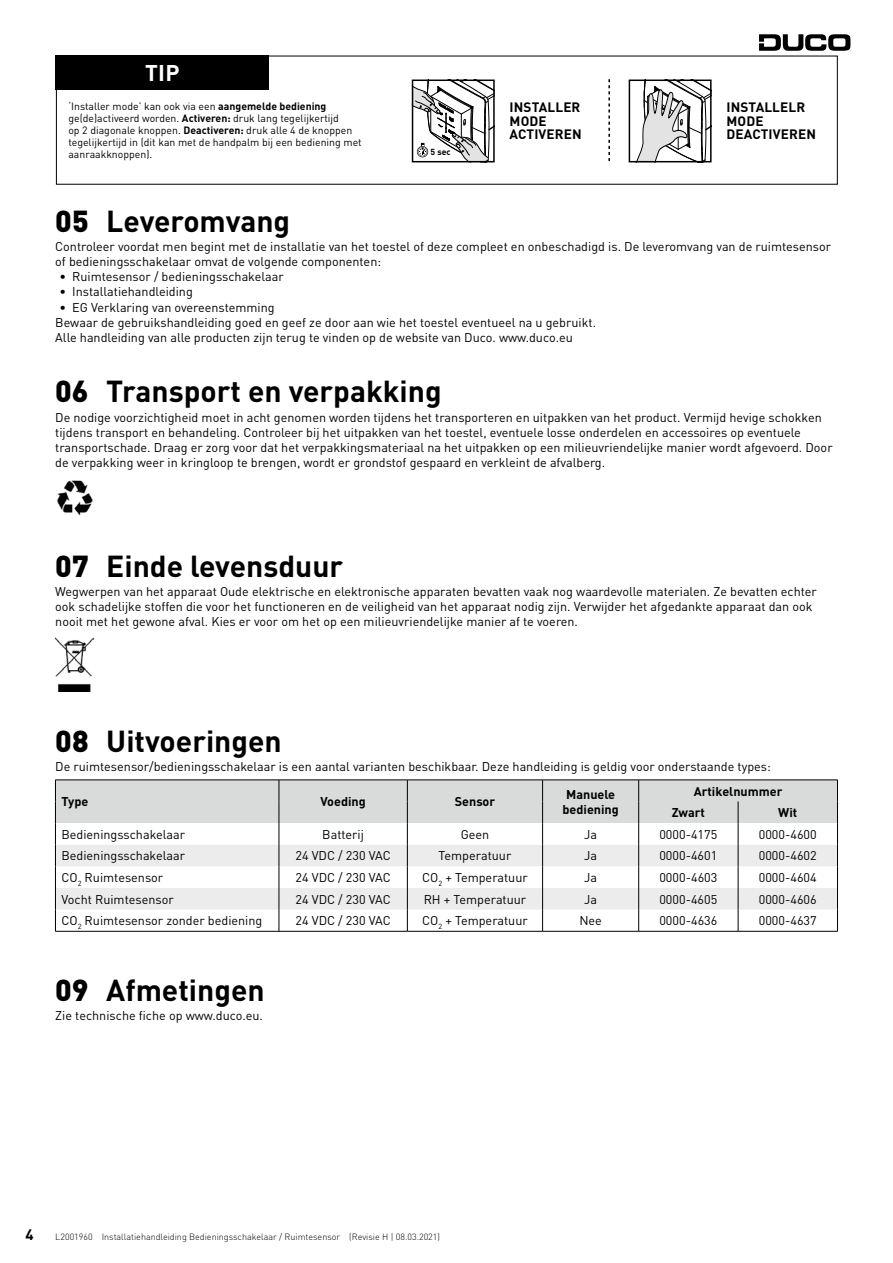
<style>
.page{position:relative;width:893px;height:1263px;background:#fff}
.page>*{position:absolute;margin:0;border:0;box-sizing:border-box;transform-origin:0 0}
.t1{font:700 30px "DINOT";color:#000}
.t2{font:700 22.5px "DINOT";color:#fff}
.t3{font:700 15px "DINOT";color:#000}
.t4{font:700 13.5px/13.5px "DINOT";letter-spacing:.01em;color:#000}
.t5{font:12.6px/15.1px "DINOT";color:#000}
.t6{font:700 12.6px/15.1px "DINOT";color:#000}
.t7{font:10.5px/12px "DINOT";color:#000}
.t8{font:300 9px "DINOT";color:#000}
.t9{font:700 8.7px "DINOT";color:#000}
.s1{font-weight:700}
.s2{font-weight:900}
</style>
<div class="page">
<svg style="left:759px;top:34px;width:92px;height:17px"></svg>
<img style="left:57px;top:480px;width:36px;height:36px">
<img style="left:55px;top:637px;width:38px;height:54px">
<svg style="left:55px;top:780px;width:783px;height:151px"></svg>
<hr style="left:55px;top:931px;width:224px;height:1px;background:#000">
<hr style="left:279px;top:931px;width:128px;height:1px;background:#000">
<hr style="left:407px;top:931px;width:136px;height:1px;background:#000">
<hr style="left:543px;top:931px;width:96px;height:1px;background:#000">
<hr style="left:639px;top:931px;width:99px;height:1px;background:#000">
<hr style="left:738px;top:931px;width:100px;height:1px;background:#000">
<svg style="left:415px;top:83px;width:77px;height:76px"></svg>
<div style="left:412px;top:80px;width:83px;height:82px;border:2px solid #000"></div>
<svg style="left:637px;top:83px;width:72px;height:76px"></svg>
<div style="left:629px;top:80px;width:83px;height:82px;border:2px solid #000"></div>
<svg style="left:608px;top:79px;width:2px;height:82px"></svg>
<div style="left:56px;top:55px;width:213px;height:35px;background:#000"></div>
<h2 class="t2" style="left:145px;top:57px;width:36px">TIP</h2>
<p class="t7" style="left:68px;top:100px;width:295px">‘Installer mode’ kan ook via een <span class="s1">aangemelde bediening </span>ge(de)activeerd worden. <span class="s1">Activeren:</span> druk lang tegelijkertijd<br>op 2 diagonale knoppen. <span class="s1">Deactiveren:</span> druk alle 4 de knoppen tegelijkertijd in (dit kan met de handpalm bij een bediening met aanraakknoppen).</p>
<p class="t4" style="left:510px;top:100px;width:74px">INSTALLER<br>MODE<br>ACTIVEREN</p>
<p class="t9" style="left:431px;top:146px;width:21px">5 sec</p>
<p class="t4" style="left:726px;top:100px;width:91px">INSTALLELR<br>MODE<br>DEACTIVEREN</p>
<h1 class="t1" style="left:55px;top:200px;width:236px"><span class="s2">05</span> Leveromvang</h1>
<p class="t5" style="left:55px;top:238px;width:777px">Controleer voordat men begint met de installatie van het toestel of deze compleet en onbeschadigd is. De leveromvang van de ruimtesensor of bedieningsschakelaar omvat de volgende componenten:</p>
<p class="t5" style="left:60px;top:269px;width:226px">• Ruimtesensor / bedieningsschakelaar</p>
<p class="t5" style="left:60px;top:284px;width:135px">• Installatiehandleiding</p>
<p class="t5" style="left:55px;top:299px;width:542px;text-indent:4px">• EG Verklaring van overeenstemming<br>Bewaar de gebruikshandleiding goed en geef ze door aan wie het toestel eventueel na u gebruikt.<br>Alle handleiding van alle producten zijn terug te vinden op de website van Duco. www.duco.eu</p>
<h1 class="t1" style="left:55px;top:371px;width:388px"><span class="s2">06</span> Transport en verpakking</h1>
<p class="t5" style="left:55px;top:409px;width:779px">De nodige voorzichtigheid moet in acht genomen worden tijdens het transporteren en uitpakken van het product. Vermijd hevige schokken tijdens transport en behandeling. Controleer bij het uitpakken van het toestel, eventuele losse onderdelen en accessoires op eventuele transportschade. Draag er zorg voor dat het verpakkingsmateriaal na het uitpakken op een milieuvriendelijke manier wordt afgevoerd. Door de verpakking weer in kringloop te brengen, wordt er grondstof gespaard en verkleint de afvalberg.</p>
<h1 class="t1" style="left:55px;top:546px;width:289px"><span class="s2">07</span> Einde levensduur</h1>
<p class="t5" style="left:55px;top:584px;width:763px">Wegwerpen van het apparaat Oude elektrische en elektronische apparaten bevatten vaak nog waardevolle materialen. Ze bevatten echter ook schadelijke stoffen die voor het functioneren en de veiligheid van het apparaat nodig zijn. Verwijder het afgedankte apparaat dan ook nooit met het gewone afval. Kies er voor om het op een milieuvriendelijke manier af te voeren.</p>
<h1 class="t1" style="left:55px;top:720px;width:228px"><span class="s2">08</span> Uitvoeringen</h1>
<p class="t5" style="left:55px;top:758px;width:717px">De ruimtesensor/bedieningsschakelaar is een aantal varianten beschikbaar. Deze handleiding is geldig voor onderstaande types:</p>
<p class="t6" style="left:61px;top:794px;width:28px">Type</p>
<p class="t6" style="left:320px;top:794px;width:47px">Voeding</p>
<p class="t6" style="left:455px;top:794px;width:42px">Sensor</p>
<p class="t6" style="left:562px;top:786px;width:58px">Manuele bediening</p>
<p class="t6" style="left:672px;top:780px;width:112px;line-height:21.6px;text-indent:22px">Artikelnummer<br>Zwart</p>
<p class="t6" style="left:778px;top:804px;width:21px">Wit</p>
<p class="t5" style="left:61px;top:826px;width:125px">Bedieningsschakelaar</p>
<p class="t5" style="left:322px;top:826px;width:43px">Batterij</p>
<p class="t5" style="left:461px;top:826px;width:30px">Geen</p>
<p class="t5" style="left:584px;top:826px;width:14px">Ja</p>
<p class="t5" style="left:659px;top:826px;width:59px">0000-4175</p>
<p class="t5" style="left:759px;top:826px;width:59px">0000-4600</p>
<p class="t5" style="left:61px;top:848px;width:125px">Bedieningsschakelaar</p>
<p class="t5" style="left:295px;top:848px;width:97px">24 VDC / 230 VAC</p>
<p class="t5" style="left:439px;top:848px;width:74px">Temperatuur</p>
<p class="t5" style="left:584px;top:848px;width:14px">Ja</p>
<p class="t5" style="left:659px;top:848px;width:59px">0000-4601</p>
<p class="t5" style="left:759px;top:848px;width:59px">0000-4602</p>
<p class="t5" style="left:61px;top:869px;width:103px">CO<sub>2</sub> Ruimtesensor</p>
<p class="t5" style="left:295px;top:869px;width:97px">24 VDC / 230 VAC</p>
<p class="t5" style="left:422px;top:869px;width:107px">CO<sub>2</sub> + Temperatuur</p>
<p class="t5" style="left:584px;top:869px;width:14px">Ja</p>
<p class="t5" style="left:659px;top:869px;width:59px">0000-4603</p>
<p class="t5" style="left:759px;top:869px;width:59px">0000-4604</p>
<p class="t5" style="left:61px;top:891px;width:114px">Vocht Ruimtesensor</p>
<p class="t5" style="left:295px;top:891px;width:97px">24 VDC / 230 VAC</p>
<p class="t5" style="left:424px;top:891px;width:104px">RH + Temperatuur</p>
<p class="t5" style="left:584px;top:891px;width:14px">Ja</p>
<p class="t5" style="left:659px;top:891px;width:59px">0000-4605</p>
<p class="t5" style="left:759px;top:891px;width:59px">0000-4606</p>
<p class="t5" style="left:61px;top:913px;width:202px">CO<sub>2</sub> Ruimtesensor zonder bediening</p>
<p class="t5" style="left:295px;top:913px;width:97px">24 VDC / 230 VAC</p>
<p class="t5" style="left:422px;top:913px;width:107px">CO<sub>2</sub> + Temperatuur</p>
<p class="t5" style="left:579px;top:913px;width:24px">Nee</p>
<p class="t5" style="left:659px;top:913px;width:59px">0000-4636</p>
<p class="t5" style="left:759px;top:913px;width:59px">0000-4637</p>
<h1 class="t1" style="left:55px;top:969px;width:211px"><span class="s2">09</span> Afmetingen</h1>
<p class="t5" style="left:55px;top:1007px;width:209px">Zie technische fiche op www.duco.eu.</p>
<p class="t3" style="left:26px;top:1224px;width:10px">4</p>
<p class="t8" style="left:55px;top:1230px;width:386px">L2001960 Installatiehandleiding Bedieningsschakelaar / Ruimtesensor (Revisie H | 08.03.2021)</p>
</div>
